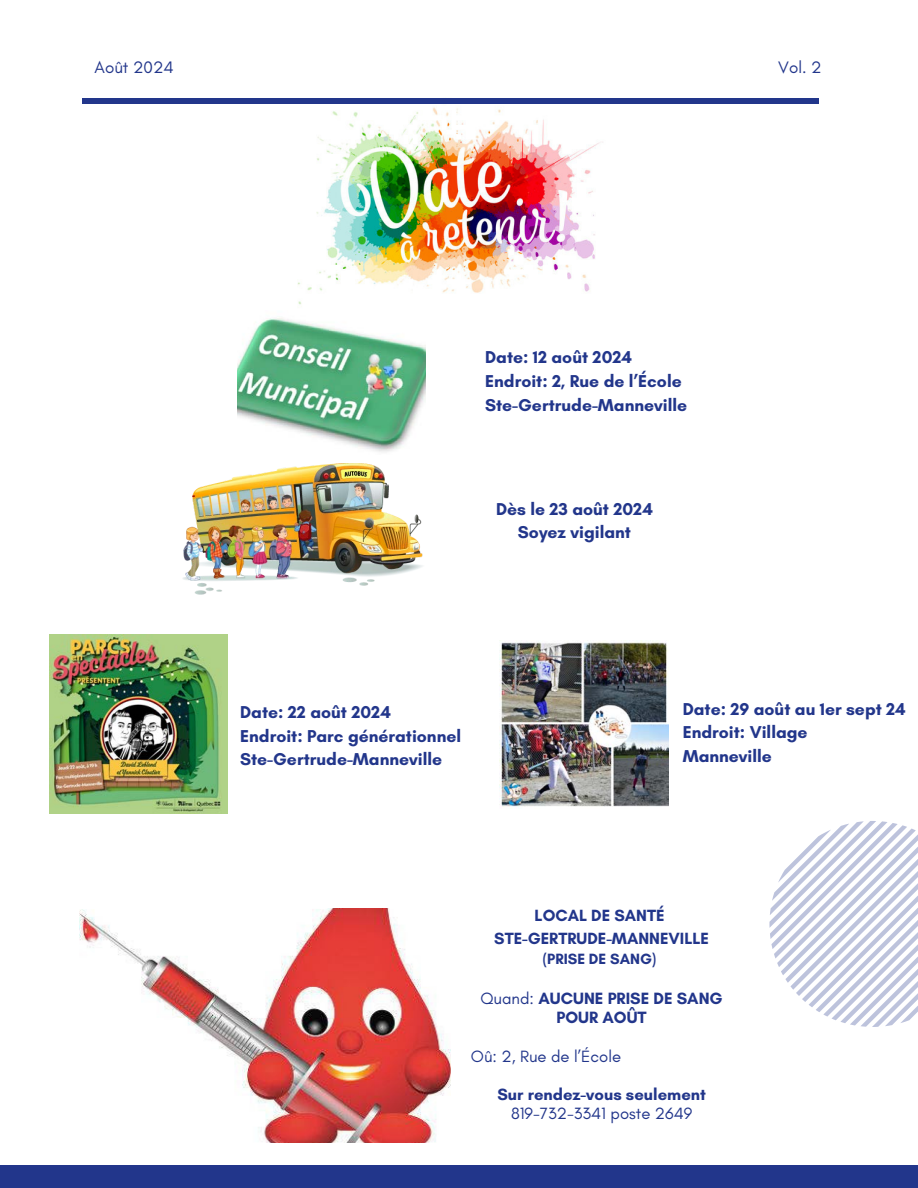
<style>
.page{position:relative;width:918px;height:1188px;background:#fff}
.page>*{position:absolute;margin:0;border:0;box-sizing:border-box;transform-origin:0 0}
.t1{font:700 17.55px/23.7px "Glacial Indifference";color:#22368b}
.t2{font:16.95px "Glacial Indifference";color:#22368b}
.t3{font:700 16.65px/19.2px "Glacial Indifference";color:#22368b;text-align:center}
.t4{font:16.65px "Glacial Indifference";color:#22368b}
.t5{font:700 16.5px/22.5px "Glacial Indifference";color:#22368b;text-align:center}
.t6{font:700 15.15px "Glacial Indifference";color:#22368b}
.s1{font-weight:400}
</style>
<div class="page">
<img style="left:279px;top:103px;width:344px;height:202px">
<img style="left:238px;top:318px;width:188px;height:134px">
<div style="left:0;top:1165px;width:918px;height:23px;background:#22368b"></div>
<div style="left:82px;top:98px;width:737px;height:5px;background:#22368b"></div>
<svg style="left:769px;top:821px;width:149px;height:206px"></svg>
<img style="left:80px;top:908px;width:371px;height:234px">
<img style="left:49px;top:635px;width:179px;height:179px">
<img style="left:500px;top:640px;width:169px;height:168px">
<img style="left:183px;top:464px;width:240px;height:130px">
<p class="t2" style="left:95px;top:57px;width:81px">Août 2024</p>
<h2 class="t2" style="left:778px;top:57px;width:45px">Vol. 2</h2>
<p class="t1" style="left:485px;top:345px;width:204px">Date: 12 août 2024<br>Endroit: 2, Rue de l’École<br>Ste-Gertrude-Manneville</p>
<p class="t1" style="left:496px;top:497px;width:158px;text-align:center">Dès le 23 août 2024<br>Soyez vigilant</p>
<p class="t1" style="left:240px;top:700px;width:222px">Date: 22 août 2024<br>Endroit: Parc générationnel<br>Ste-Gertrude-Manneville</p>
<p class="t1" style="left:683px;top:697px;width:225px">Date: 29 août au 1er sept 24<br>Endroit: Village<br>Manneville</p>
<p class="t5" style="left:494px;top:904px;width:216px">LOCAL DE SANTÉ<br>STE-GERTRUDE-MANNEVILLE</p>
<p class="t6" style="left:543px;top:949px;width:115px">(PRISE DE SANG)</p>
<h2 class="t3" style="left:481px;top:989px;width:244px"><span class="s1">Quand:</span> AUCUNE PRISE DE SANG<br>POUR AOÛT</h2>
<p class="t4" style="left:471px;top:1046px;width:152px">Oû: 2, Rue de l’École</p>
<h2 class="t3" style="left:497px;top:1085px;width:210px">Sur rendez-vous seulement</h2>
<h1 class="t4" style="left:511px;top:1103px;width:183px">819-732-3341 poste 2649</h1>
</div>
